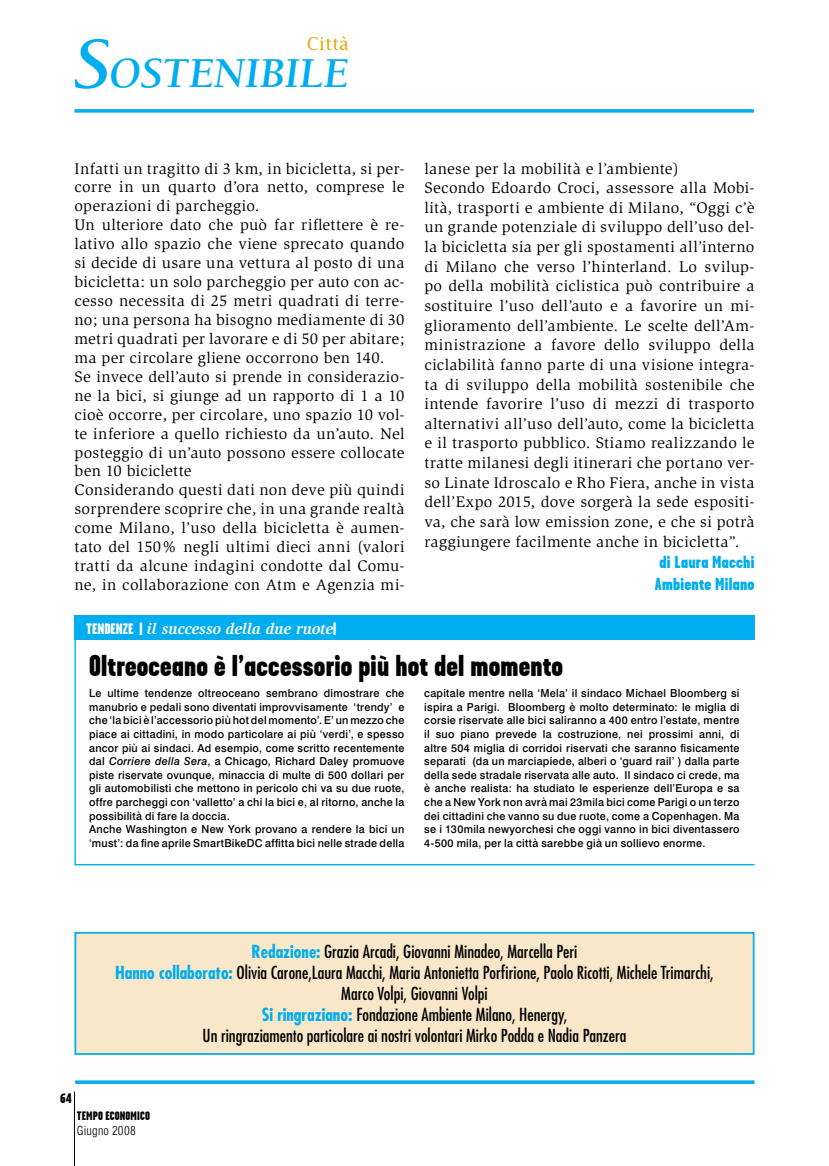
<style>
.page{position:relative;width:829px;height:1166px;background:#fff}
.page>*{position:absolute;margin:0;border:0;box-sizing:border-box;transform-origin:0 0}
.t1{font:italic 700 43.75px "Berkeley";color:#00adef}
.t2{font:900 30.28px "Garage Gothic";letter-spacing:.005em;color:#000}
.t3{font:condensed 17.5px/21px "Futura";color:#000;text-align:center}
.t4{font:900 17.5px/21.7px "Garage Gothic";letter-spacing:.01em;color:#00adef}
.t5{font:17.5px "David";color:#e5a712}
.t6{font:15.75px/18.9px "Slimbach";letter-spacing:.02em;color:#000}
.t7{font:italic 700 15.75px "Slimbach";color:#fff}
.t8{font:900 15.05px "Garage Gothic";color:#fff}
.t9{font:900 13.83px "Garage Gothic";color:#000}
.t10{font:900 12.25px "Garage Gothic";letter-spacing:.01em;color:#000}
.t11{font:300 condensed 12.25px "Swiss 721 BT";letter-spacing:.02em;color:#000}
.t12{font:500 11.03px/13.7px "Swiss 721 BT";letter-spacing:.025em;color:#000}
.s1{font-size:73.5px}
.s2{font-family:"Garage Gothic";font-weight:900;font-style:normal;font-size:15.05px}
.s3{font-style:italic}
.s4{font-weight:700;color:#00adef}
</style>
<div class="page">
<svg style="left:74px;top:109px;width:679px;height:4px"></svg>
<svg style="left:75px;top:1080px;width:679px;height:4px"></svg>
<hr style="left:74px;top:1091px;width:1px;height:75px;background:#000">
<svg style="left:74px;top:617px;width:681px;height:249px"></svg>
<div style="left:74px;top:615px;width:680px;height:25px;background:#00adef"></div>
<div style="left:74px;top:932px;width:681px;height:123px;background:#f9e7c9"></div>
<p class="t5" style="left:306px;top:33px;width:44px">Città</p>
<h1 class="t1" style="left:73px;top:50px;width:277px"><span class="s1">S</span>OSTENIBILE</h1>
<p class="t6" style="left:74px;top:159px;width:331px">Infatti un tragitto di 3 km, in bicicletta, si per&shy;corre in un quarto d’ora netto, comprese le operazioni di parcheggio.<br>Un ulteriore dato che può far riflettere è re&shy;lativo allo spazio che viene sprecato quando si decide di usare una vettura al posto di una bicicletta: un solo parcheggio per auto con ac&shy;cesso necessita di 25 metri quadrati di terre&shy;no; una persona ha bisogno mediamente di 30 metri quadrati per lavorare e di 50 per abitare; ma per circolare gliene occorrono ben 140.<br>Se invece dell’auto si prende in considerazio&shy;ne la bici, si giunge ad un rapporto di 1 a 10 cioè occorre, per circolare, uno spazio 10 vol&shy;te inferiore a quello richiesto da un’auto. Nel posteggio di un’auto possono essere collocate ben 10 biciclette<br>Considerando questi dati non deve più quindi sorprendere scoprire che, in una grande realtà come Milano, l’uso della bicicletta è aumen&shy;tato del 150% negli ultimi dieci anni (valori tratti da alcune indagini condotte dal Comu&shy;ne, in collaborazione con Atm e Agenzia mi-</p>
<p class="t6" style="left:424px;top:159px;width:331px;line-height:19.6px">lanese per la mobilità e l’ambiente)<br>Secondo Edoardo Croci, assessore alla Mobi&shy;lità, trasporti e ambiente di Milano, “Oggi c’è un grande potenziale di sviluppo dell’uso del&shy;la bicicletta sia per gli spostamenti all’interno di Milano che verso l’hinterland. Lo svilup&shy;po della mobilità ciclistica può contribuire a sostituire l’uso dell’auto e a favorire un mi&shy;glioramento dell’ambiente. Le scelte dell’Am&shy;ministrazione a favore dello sviluppo della ciclabilità fanno parte di una visione integra&shy;ta di sviluppo della mobilità sostenibile che intende favorire l’uso di mezzi di trasporto alternativi all’uso dell’auto, come la bicicletta e il trasporto pubblico. Stiamo realizzando le tratte milanesi degli itinerari che portano ver&shy;so Linate Idroscalo e Rho Fiera, anche in vista dell’Expo 2015, dove sorgerà la sede espositi&shy;va, che sarà low emission zone, e che si potrà raggiungere facilmente anche in bicicletta”.</p>
<p class="t4" style="left:654px;top:551px;width:101px">di Laura Macchi<br>Ambiente Milano</p>
<p class="t8" style="left:86px;top:620px;width:31px">Tendenze</p>
<p class="t7" style="left:139px;top:619px;width:198px"><span class="s2">|</span> il successo della due ruote<span class="s2">|</span></p>
<h2 class="t2" style="left:89px;top:649px;width:475px">Oltreoceano è l’accessorio più hot del momento</h2>
<p class="t12" style="left:89px;top:686px;width:317px">Le ultime tendenze oltreoceano sembrano dimostrare che manubrio e pedali sono diventati improvvisamente ‘trendy’ e che ‘la bici è l’accessorio più hot del momento’. E’ un mezzo che piace ai cittadini, in modo particolare ai più ‘verdi’, e spesso ancor più ai sindaci. Ad esempio, come scritto recentemente dal <span class="s3">Corriere della Sera</span>, a Chicago, Richard Daley promuove piste riservate ovunque, minaccia di multe di 500 dollari per gli automobilisti che mettono in pericolo chi va su due ruote, offre parcheggi con ‘valletto’ a chi la bici e, al ritorno, anche la possibilità di fare la doccia.<br>Anche Washington e New York provano a rendere la bici un ‘must’: da fine aprile SmartBikeDC affitta bici nelle strade della</p>
<p class="t12" style="left:424px;top:686px;width:317px;text-align:justify">capitale mentre nella ‘Mela’ il sindaco Michael Bloomberg si ispira a Parigi. Bloomberg è molto determinato: le miglia di corsie riservate alle bici saliranno a 400 entro l’estate, mentre il suo piano prevede la costruzione, nei prossimi anni, di altre 504 miglia di corridoi riservati che saranno fisicamente separati (da un marciapiede, alberi o ‘guard rail’ ) dalla parte della sede stradale riservata alle auto. Il sindaco ci crede, ma è anche realista: ha studiato le esperienze dell’Europa e sa che a New York non avrà mai 23mila bici come Parigi o un terzo dei cittadini che vanno su due ruote, come a Copenhagen. Ma se i 130mila newyorchesi che oggi vanno in bici diventassero 4-500 mila, per la città sarebbe già un sollievo enorme.</p>
<p class="t9" style="left:60px;top:1090px;width:13px">64</p>
<p class="t3" style="left:115px;top:941px;width:600px"><span class="s4">Redazione:</span> Grazia Arcadi, Giovanni Minadeo, Marcella Peri<br><span class="s4">Hanno collaborato:</span> Olivia Carone,Laura Macchi, Maria Antonietta Porfirione, Paolo Ricotti, Michele Trimarchi, Marco Volpi, Giovanni Volpi<br><span class="s4">Si ringraziano:</span> Fondazione Ambiente Milano, Henergy,<br>Un ringraziamento particolare ai nostri volontari Mirko Podda e Nadia Panzera</p>
<p class="t10" style="left:77px;top:1109px;width:74px">TEMPO ECONOMICO</p>
<p class="t11" style="left:77px;top:1123px;width:60px">Giugno 2008</p>
</div>
